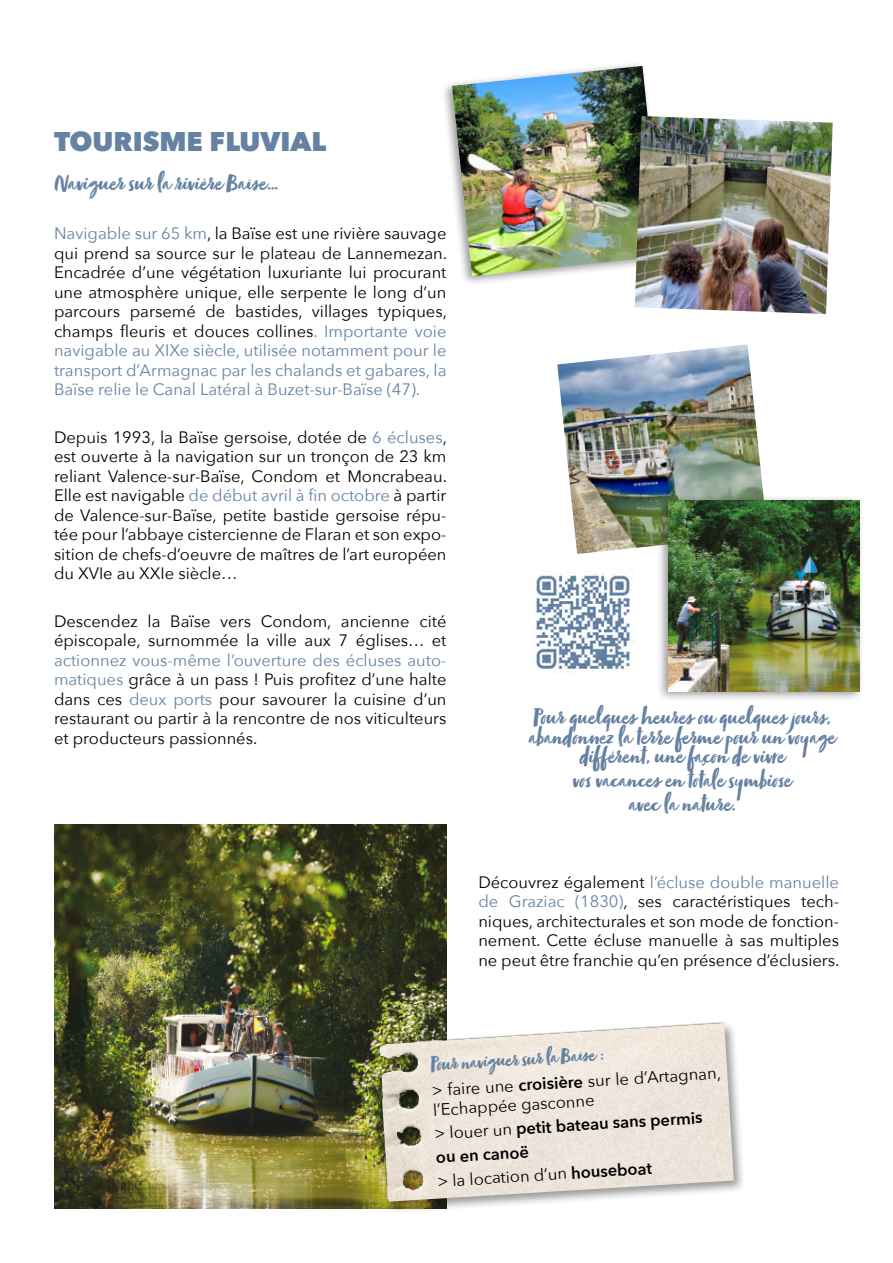
<style>
.page{position:relative;width:893px;height:1263px;background:#fff}
.page>*{position:absolute;margin:0;border:0;box-sizing:border-box;transform-origin:0 0}
.t1{font:800 27px "Avenir Next";color:#6582a2}
.t2{font:25.5px/19.5px "Zooja Pro";color:#6582a2;text-align:center}
.t3{font:22.5px "Zooja Pro";color:#6582a2}
.t4{font:16.5px/19.5px "Avenir Next";color:#000;text-align:justify}
.t5{font:600 16.5px/24.2px "Avenir Next";color:#000}
.s1{color:#6582a2}
.s2{font-weight:600}
.s3{font-weight:400}
</style>
<div class="page">
<div style="left:441px;top:61px;width:226px;height:226px;background:#000;opacity:.4"></div>
<img style="left:452px;top:66px;width:210px;height:210px">
<img style="left:557px;top:344px;width:207px;height:210px">
<img style="left:635px;top:116px;width:198px;height:198px">
<img style="left:54px;top:825px;width:392px;height:384px">
<div style="left:376px;top:1020px;width:370px;height:193px;background:#000;opacity:.4"></div>
<img style="left:347px;top:989px;width:387px;height:214px">
<div style="left:657px;top:495px;width:207px;height:207px;background:#000;opacity:.4"></div>
<img style="left:668px;top:500px;width:191px;height:191px">
<img style="left:535px;top:570px;width:100px;height:104px">
<h1 class="t1" style="left:54px;top:125px;width:274px">TOURISME FLUVIAL</h1>
<h2 class="t2" style="left:54px;top:176px;width:226px">Naviguer sur la rivière Baïse…</h2>
<p class="t4" style="left:54px;top:223px;width:394px"><span class="s1">Navigable sur 65 km</span>, la Baïse est une rivière sauvage qui prend sa source sur le plateau de Lannemezan.<br>Encadrée d’une végétation luxuriante lui procurant une atmosphère unique, elle serpente le long d’un parcours parsemé de bastides, villages typiques, champs fleuris et douces collines<span class="s1">. Importante voie navigable au XIXe siècle, utilisée notamment pour le transport d’Armagnac par les chalands et gabares, la Baïse relie le Canal Latéral à Buzet-sur-Baïse (47).</span></p>
<p class="t4" style="left:54px;top:426px;width:394px">Depuis 1993, la Baïse gersoise, dotée de <span class="s1">6 écluses</span>, est ouverte à la navigation sur un tronçon de 23 km reliant Valence-sur-Baïse, Condom et Moncrabeau.<br>Elle est navigable <span class="s1">de début avril à fin octobre</span> à partir de Valence-sur-Baïse, petite bastide gersoise répu&shy;tée pour l’abbaye cistercienne de Flaran et son expo&shy;sition de chefs-d’oeuvre de maîtres de l’art européen du XVIe au XXIe siècle…</p>
<p class="t4" style="left:54px;top:610px;width:394px">Descendez la Baïse vers Condom, ancienne cité épiscopale, surnommée la ville aux 7 églises… et</p>
<p class="t4" style="left:54px;top:649px;width:394px"><span class="s1">actionnez vous-même l’ouverture des écluses auto&shy;matiques</span> grâce à un pass ! Puis profitez d’une halte dans ces <span class="s1">deux ports</span> pour savourer la cuisine d’un restaurant ou partir à la rencontre de nos viticulteurs et producteurs passionnés.</p>
<h2 class="t2" style="left:528px;top:710px;width:308px">Pour quelques heures ou quelques jours, abandonnez la terre ferme pour un voyage différent, une façon de vivre</h2>
<h2 class="t2" style="left:572px;top:771px;width:220px;line-height:23.7px">vos vacances en totale symbiose avec la nature.</h2>
<p class="t4" style="left:478px;top:872px;width:363px">Découvrez également <span class="s1">l’écluse double manuelle de Graziac (1830)</span>, ses caractéristiques tech&shy;niques, architecturales et son mode de fonction&shy;nement. Cette écluse manuelle à sas multiples ne peut être franchie qu’en présence d’éclusiers.</p>
<h3 class="t3" style="left:430px;top:1050px;width:174px;rotate:-3deg">Pour naviguer sur la Baïse :</h3>
<p class="t4" style="left:431px;top:1078px;width:291px;line-height:20.5px;rotate:-3deg">&gt; faire une <span class="s2">croisière</span> sur le d’Artagnan, l’Echappée gasconne</p>
<p class="t5" style="left:434px;top:1120px;width:270px;rotate:-3deg"><span class="s3">&gt; louer un</span> petit bateau sans permis ou en canoë<br><span class="s3">&gt; la location d’un</span> houseboat</p>
</div>
